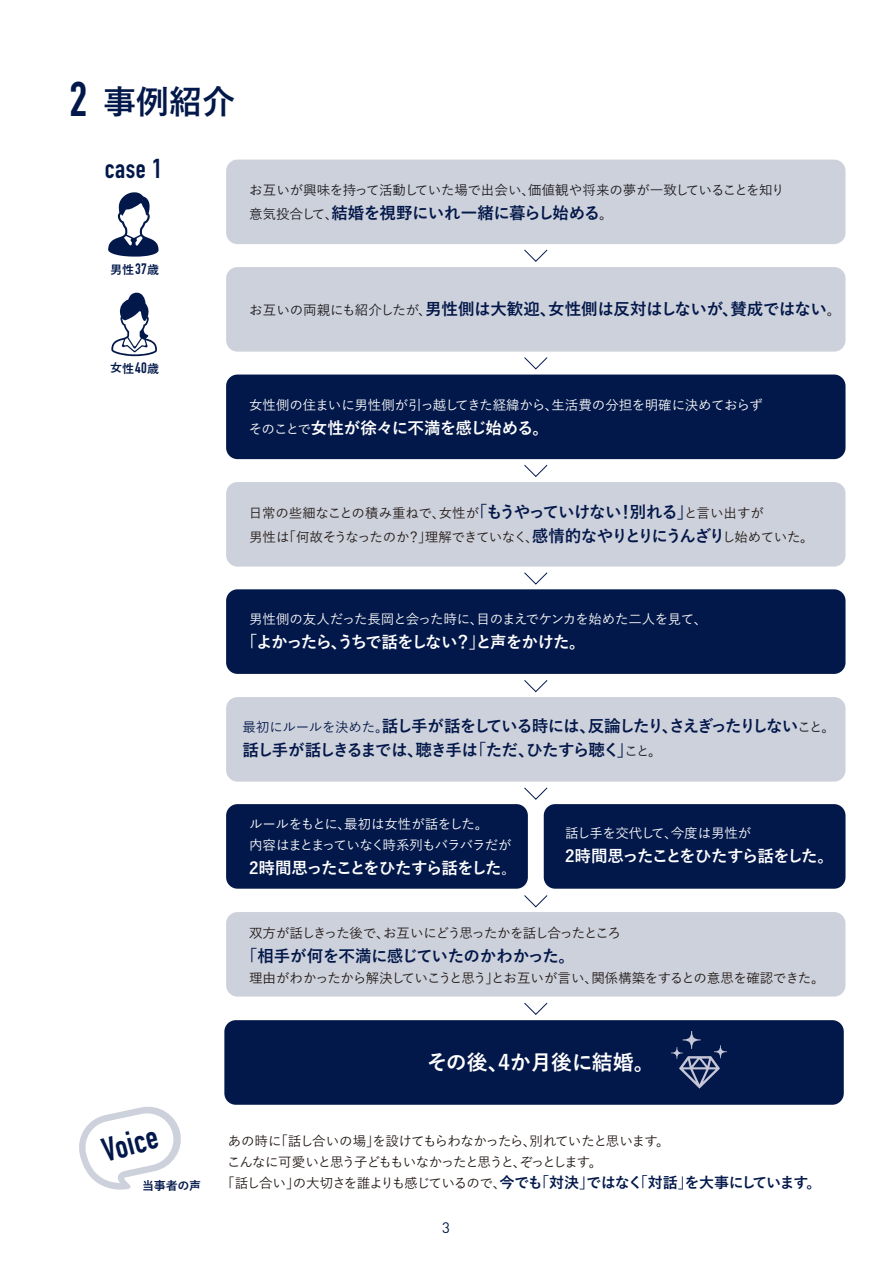
<style>
.page{position:relative;width:893px;height:1263px;background:#fff}
.page>*{position:absolute;margin:0;border:0;box-sizing:border-box;transform-origin:0 0}
.t1{font:700 33px "Yu Go";color:#03184a}
.t2{font:700 33px "DIN Condensed";color:#03184a}
.t3{font:700 27px "DIN Condensed";color:#03184a}
.t4{font:700 21px "Yu Go";letter-spacing:-.02em;color:#fff}
.t5{font:700 16.5px/24px "Yu Go";letter-spacing:-.11em;color:#03184a}
.t6{font:700 16.5px "Yu Go";letter-spacing:-.04em;color:#03184a}
.t7{font:700 16.5px "Yu Go";letter-spacing:-.015em;color:#03184a}
.t8{font:700 16.5px "Yu Go";letter-spacing:-.075em;color:#fff}
.t9{font:700 16.5px "Yu Go";letter-spacing:-.095em;color:#fff}
.t10{font:700 16.5px "Yu Go";letter-spacing:-.055em;color:#fff}
.t11{font:700 15px "Yu Go";letter-spacing:-.055em;color:#03184a}
.t12{font:15px "DIN";color:#03184a}
.t13{font:500 13.5px/21px "Yu Go";letter-spacing:-.08em;color:#221815}
.t14{font:500 13.5px/21px "Yu Go";letter-spacing:-.035em;color:#fff}
.t15{font:500 13.5px/24px "Yu Go";letter-spacing:-.02em;color:#221815}
.t16{font:500 13.5px "Yu Go";letter-spacing:-.045em;color:#221815}
.t17{font:500 13.5px "Yu Go";letter-spacing:-.01em;color:#221815}
.t18{font:500 13.5px "Yu Go";letter-spacing:-.015em;color:#fff}
.t19{font:700 12px "Yu Go";letter-spacing:-.025em;color:#03184a}
.s1{font-family:"DIN Condensed";font-size:48px}
.s2{font-family:"DIN Condensed";font-size:15px}
.s3{font-weight:500;font-size:13.5px;color:#221815}
.s4{font-weight:500;font-size:13.5px}
.s5{font-weight:700;font-size:16.5px;color:#03184a}
</style>
<div class="page">
<div style="left:226px;top:482px;width:619px;height:85px;background:#cdd1db;border-radius:11px"></div>
<svg style="left:108px;top:192px;width:51px;height:65px"></svg>
<svg style="left:111px;top:292px;width:46px;height:64px"></svg>
<div style="left:226px;top:912px;width:619px;height:84px;background:#cdd1db;border-radius:11px"></div>
<div style="left:224px;top:1020px;width:620px;height:85px;background:#03184a;border-radius:11px"></div>
<div style="left:226px;top:589px;width:619px;height:85px;background:#03184a;border-radius:11px"></div>
<div style="left:226px;top:804px;width:302px;height:85px;background:#03184a;border-radius:11px"></div>
<div style="left:544px;top:804px;width:301px;height:85px;background:#03184a;border-radius:11px"></div>
<div style="left:226px;top:160px;width:619px;height:84px;background:#cdd1db;border-radius:11px"></div>
<svg style="left:524px;top:249px;width:24px;height:13px"></svg>
<svg style="left:524px;top:357px;width:24px;height:12px"></svg>
<svg style="left:524px;top:465px;width:24px;height:12px"></svg>
<svg style="left:524px;top:572px;width:24px;height:12px"></svg>
<svg style="left:524px;top:680px;width:24px;height:12px"></svg>
<svg style="left:524px;top:787px;width:24px;height:13px"></svg>
<svg style="left:524px;top:895px;width:24px;height:12px"></svg>
<svg style="left:524px;top:1002px;width:24px;height:13px"></svg>
<div style="left:226px;top:267px;width:619px;height:85px;background:#cdd1db;border-radius:11px"></div>
<div style="left:226px;top:374px;width:619px;height:85px;background:#03184a;border-radius:11px"></div>
<div style="left:226px;top:697px;width:619px;height:85px;background:#cdd1db;border-radius:11px"></div>
<svg style="left:671px;top:1031px;width:56px;height:57px"></svg>
<svg style="left:79px;top:1107px;width:102px;height:83px"></svg>
<h1 class="t1" style="left:70px;top:83px;width:167px"><span class="s1">2</span> 事例紹介</h1>
<h2 class="t3" style="left:104px;top:151px;width:59px">case 1</h2>
<p class="t19" style="left:110px;top:263px;width:51px;rotate:1deg">男性<span class="s2">37</span>歳</p>
<p class="t19" style="left:110px;top:361px;width:51px;rotate:1deg">女性<span class="s2">40</span>歳</p>
<h1 class="t2" style="left:97px;top:1129px;width:58px;rotate:-15deg">Voice</h1>
<p class="t19" style="left:142px;top:1179px;width:60px">当事者の声</p>
<p class="t17" style="left:249px;top:177px;width:537px">お互いが興味を持って活動していた場で出会い、価値観や将来の夢が一致していることを知り</p>
<p class="t6" style="left:249px;top:203px;width:365px"><span class="s3">意気投合して、</span>結婚を視野にいれ一緒に暮らし始める<span class="s3">。</span></p>
<p class="t7" style="left:249px;top:299px;width:593px"><span class="s3">お互いの両親にも紹介したが、</span>男性側は大歓迎、女性側は反対はしないが、賛成ではない<span class="s3">。</span></p>
<p class="t18" style="left:249px;top:393px;width:515px">女性側の住まいに男性側が引っ越してきた経緯から、生活費の分担を明確に決めておらず</p>
<p class="t10" style="left:249px;top:419px;width:302px"><span class="s4">そのことで</span>女性が徐々に不満を感じ始める。</p>
<p class="t15" style="left:249px;top:499px;width:566px">日常の些細なことの積み重ねで、女性が<span class="s5">「もうやっていけない！別れる」</span>と言い出すが<br>男性は「何故そうなったのか？」理解できていなく、<span class="s5">感情的なやりとりにうんざり</span>し始めていた。</p>
<p class="t14" style="left:249px;top:607px;width:460px">男性側の友人だった長岡と会った時に、目のまえでケンカを始めた二人を見て、</p>
<p class="t9" style="left:241px;top:632px;width:346px">「よかったら、うちで話をしない？」と声をかけた。</p>
<p class="t5" style="left:243px;top:714px;width:594px"><span class="s4">最初にルールを決めた。</span>話し手が話をしている時には、反論したり、さえぎったりしない<span class="s3">こと。</span>話し手が話しきるまでは、聴き手は「ただ、ひたすら聴く」<span class="s3">こと。</span></p>
<p class="t14" style="left:249px;top:812px;width:264px">ルールをもとに、最初は女性が話をした。<br>内容はまとまっていなく時系列もバラバラだが</p>
<p class="t8" style="left:249px;top:859px;width:267px">2時間思ったことをひたすら話をした<span class="s4">。</span></p>
<p class="t14" style="left:565px;top:821px;width:188px">話し手を交代して、今度は男性が</p>
<p class="t8" style="left:565px;top:847px;width:270px">2時間思ったことをひたすら話をした。</p>
<p class="t13" style="left:249px;top:920px;width:373px">双方が話しきった後で、お互いにどう思ったかを話し合ったところ</p>
<p class="t6" style="left:241px;top:946px;width:336px">「相手が何を不満に感じていたのかわかった。</p>
<p class="t16" style="left:249px;top:965px;width:577px">理由がわかったから解決していこうと思う」とお互いが言い、関係構築をするとの意思を確認できた。</p>
<h3 class="t4" style="left:427px;top:1050px;width:229px">その後、4か月後に結婚。</h3>
<p class="t13" style="left:227px;top:1129px;width:444px">あの時に「話し合いの場」を設けてもらわなかったら、別れていたと思います。こんなに可愛いと思う子どももいなかったと思うと、ぞっとします。</p>
<p class="t11" style="left:221px;top:1174px;width:602px"><span class="s3">「話し合い」の大切さを誰よりも感じているので、</span>今でも「対決」ではなく「対話」を大事にしています。</p>
<p class="t12" style="left:442px;top:1218px;width:9px">3</p>
</div>
